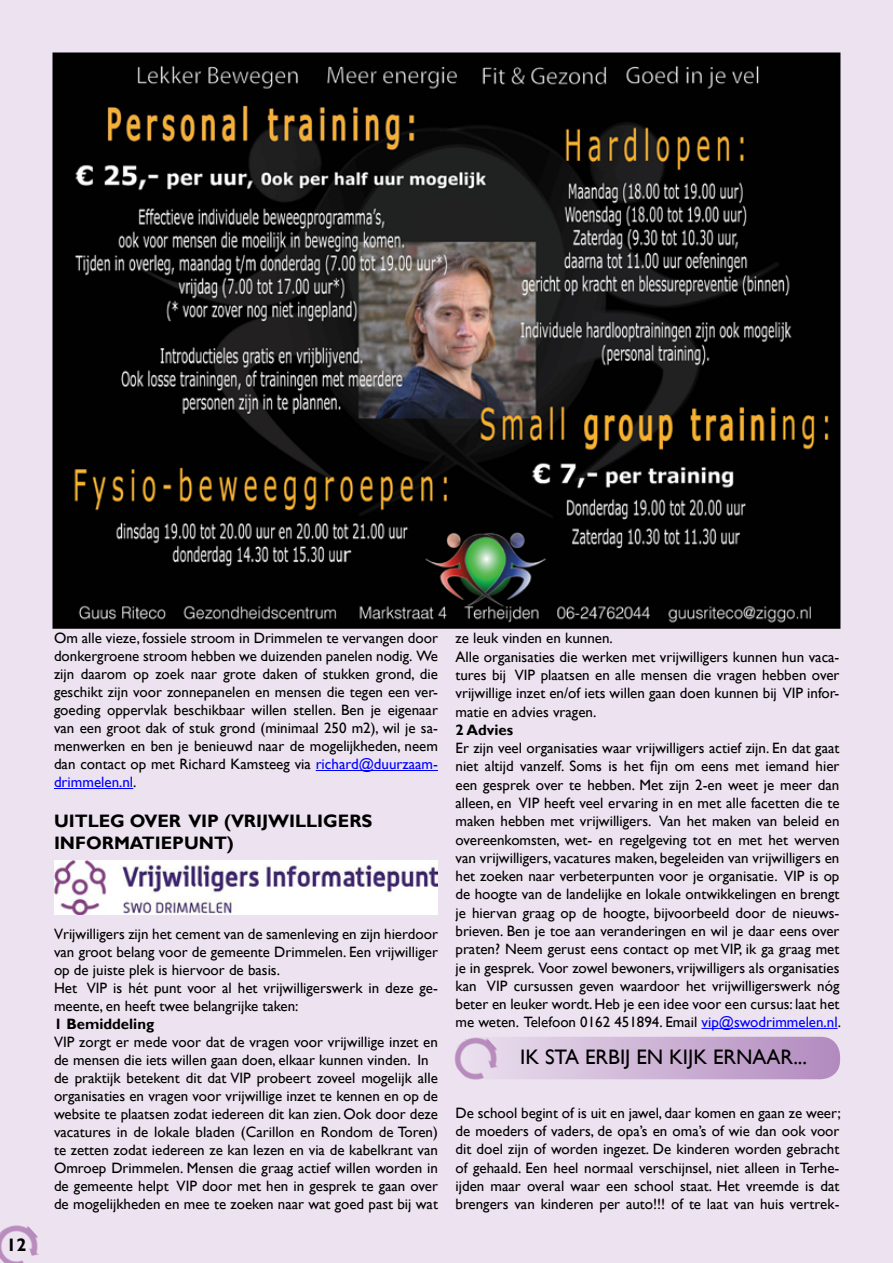
<style>
.page{position:relative;width:893px;height:1263px;background:#ede3f0}
.page>*{position:absolute;margin:0;border:0;box-sizing:border-box;transform-origin:0 0}
.t1{font:21px "Gill Sans";color:#000}
.t2{font:700 18px/21.6px "Gill Sans";color:#000}
.t3{font:15px/18.3px "Gill Sans";color:#000;text-align:justify}
.t4{font:700 15px "Gill Sans";color:#000}
.s1{color:#00f}
</style>
<div class="page">
<img style="left:0;top:1225px;width:39px;height:38px">
<img style="left:454px;top:1039px;width:27px;height:41px">
<svg style="left:456px;top:1037px;width:384px;height:42px"></svg>
<hr style="left:316px;top:770px;width:122px;height:1px;background:#00f">
<hr style="left:54px;top:788px;width:79px;height:1px;background:#00f">
<hr style="left:701px;top:1028px;width:137px;height:1px;background:#00f">
<img style="left:56px;top:56px;width:780px;height:569px">
<div style="left:52px;top:52px;width:788px;height:577px;border:3px solid #000"></div>
<img style="left:54px;top:860px;width:384px;height:55px">
<p class="t2" style="left:6px;top:1234px;width:21px">12</p>
<p class="t3" style="left:54px;top:630px;width:385px">Om alle vieze, fossiele stroom in Drimmelen te vervangen door donkergroene stroom hebben we duizenden panelen nodig. We zijn daarom op zoek naar grote daken of stukken grond, die geschikt zijn voor zonnepanelen en mensen die tegen een ver&shy;goeding oppervlak beschikbaar willen stellen. Ben je eigenaar van een groot dak of stuk grond (minimaal 250 m2), wil je sa&shy;menwerken en ben je benieuwd naar de mogelijkheden, neem dan contact op met Richard Kamsteeg via <span class="s1">richard@duurzaam&shy;drimmelen.nl</span>.</p>
<p class="t2" style="left:54px;top:811px;width:320px">UITLEG OVER VIP (VRIJWILLIGERS<br>INFORMATIEPUNT)</p>
<p class="t3" style="left:54px;top:925px;width:385px;text-align:left">Vrijwilligers zijn het cement van de samenleving en zijn hierdoor van groot belang voor de gemeente Drimmelen. Een vrijwilliger op de juiste plek is hiervoor de basis.<br>Het VIP is hét punt voor al het vrijwilligerswerk in deze ge&shy;meente, en heeft twee belangrijke taken:</p>
<p class="t4" style="left:54px;top:1014px;width:102px">1 Bemiddeling</p>
<p class="t3" style="left:54px;top:1033px;width:385px;text-align:left">VIP zorgt er mede voor dat de vragen voor vrijwillige inzet en de mensen die iets willen gaan doen, elkaar kunnen vinden. In de praktijk betekent dit dat VIP probeert zoveel mogelijk alle organisaties en vragen voor vrijwillige inzet te kennen en op de website te plaatsen zodat iedereen dit kan zien. Ook door deze vacatures in de lokale bladen (Carillon en Rondom de Toren) te zetten zodat iedereen ze kan lezen en via de kabelkrant van Omroep Drimmelen. Mensen die graag actief willen worden in de gemeente helpt VIP door met hen in gesprek te gaan over de mogelijkheden en mee te zoeken naar wat goed past bij wat</p>
<p class="t3" style="left:455px;top:629px;width:385px;text-align:left">ze leuk vinden en kunnen.<br>Alle organisaties die werken met vrijwilligers kunnen hun vaca&shy;tures bij VIP plaatsen en alle mensen die vragen hebben over vrijwillige inzet en/of iets willen gaan doen kunnen bij VIP infor&shy;matie en advies vragen.</p>
<p class="t4" style="left:455px;top:721px;width:59px">2 Advies</p>
<p class="t3" style="left:455px;top:739px;width:387px">Er zijn veel organisaties waar vrijwilligers actief zijn. En dat gaat niet altijd vanzelf. Soms is het fijn om eens met iemand hier een gesprek over te hebben. Met zijn 2-en weet je meer dan alleen, en VIP heeft veel ervaring in en met alle facetten die te maken hebben met vrijwilligers. Van het maken van beleid en overeenkomsten, wet- en regelgeving tot en met het werven van vrijwilligers, vacatures maken, begeleiden van vrijwilligers en het zoeken naar verbeterpunten voor je organisatie. VIP is op de hoogte van de landelijke en lokale ontwikkelingen en brengt je hiervan graag op de hoogte, bijvoorbeeld door de nieuws&shy;brieven. Ben je toe aan veranderingen en wil je daar eens over praten? Neem gerust eens contact op met VIP, ik ga graag met je in gesprek. Voor zowel bewoners, vrijwilligers als organisaties kan VIP cursussen geven waardoor het vrijwilligerswerk nóg beter en leuker wordt. Heb je een idee voor een cursus: laat het me weten. Telefoon 0162 451894. Email <span class="s1">vip@swodrimmelen.nl</span>.</p>
<h1 class="t1" style="left:520px;top:1044px;width:288px">IK STA ERBIJ EN KIJK ERNAAR...</h1>
<p class="t3" style="left:455px;top:1104px;width:387px">De school begint of is uit en jawel, daar komen en gaan ze weer; de moeders of vaders, de opa’s en oma’s of wie dan ook voor dit doel zijn of worden ingezet. De kinderen worden gebracht of gehaald. Een heel normaal verschijnsel, niet alleen in Terhe&shy;ijden maar overal waar een school staat. Het vreemde is dat brengers van kinderen per auto!!! of te laat van huis vertrek-</p>
</div>
